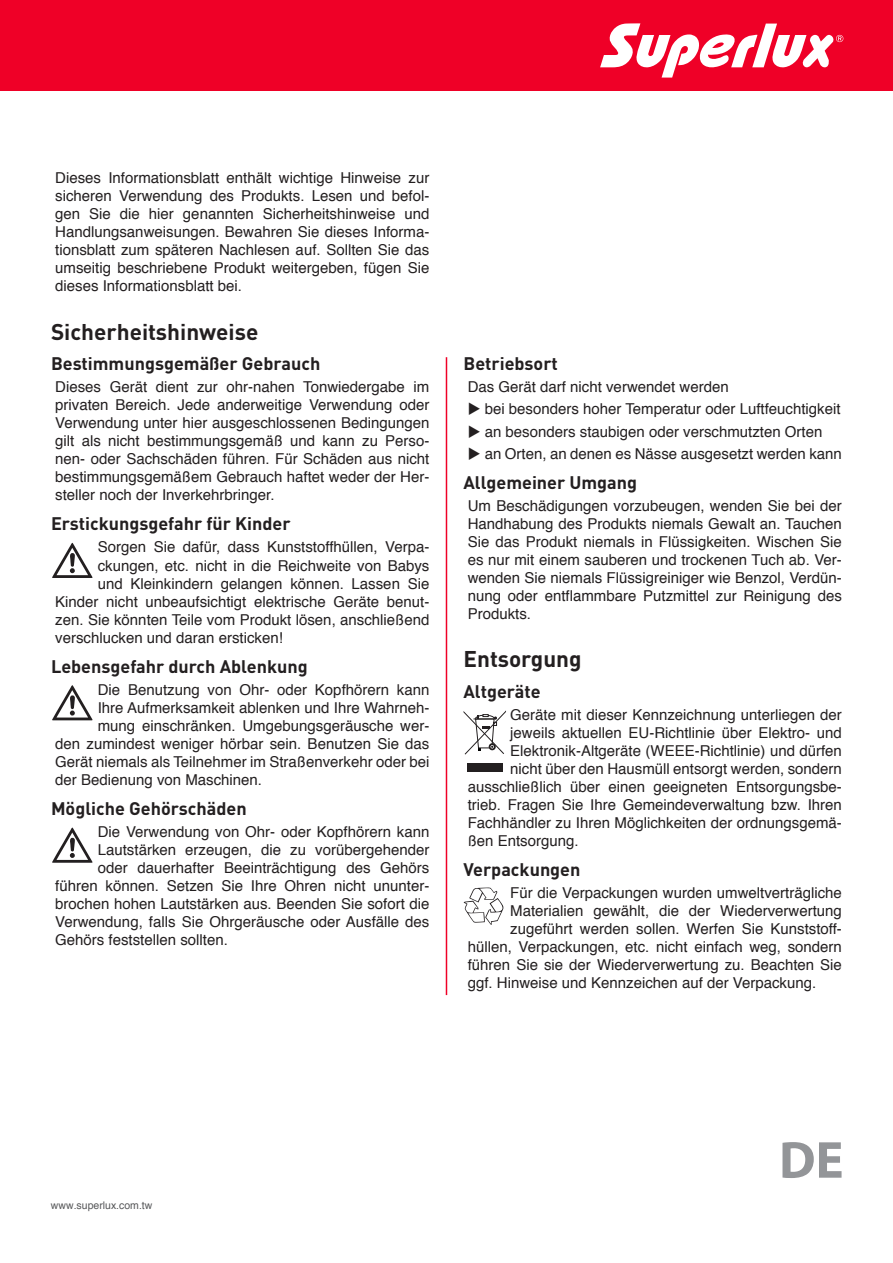
<style>
.page{position:relative;width:893px;height:1263px;background:#fff}
.page>*{position:absolute;margin:0;border:0;box-sizing:border-box;transform-origin:0 0}
.t1{font:700 52.35px "Myriad Pro";color:#939598}
.Safety_head{font:700 22.5px "DIN Pro";color:#231f20}
.Safety_subhead{font:700 18px "DIN Pro";color:#231f20}
.Body_text{font:15px/18px "Helvetica";color:#231f20;text-align:justify}
.t2{font:10.5px "Helvetica";color:#57585a}
</style>
<div class="page">
<div style="left:0;top:0;width:893px;height:91px;background:#ef0027"></div>
<svg style="left:600px;top:23px;width:243px;height:55px"></svg>
<svg style="left:52px;top:542px;width:41px;height:36px"></svg>
<svg style="left:52px;top:685px;width:41px;height:36px"></svg>
<svg style="left:52px;top:827px;width:41px;height:36px"></svg>
<div style="left:468px;top:763px;width:35px;height:9px;background:#231f20"></div>
<svg style="left:463px;top:710px;width:43px;height:44px"></svg>
<svg style="left:464px;top:887px;width:39px;height:37px"></svg>
<hr style="left:446px;top:357px;width:1px;height:638px;background:#ef0027">
<p class="Body_text" style="left:55px;top:170px;width:376px">Dieses Informationsblatt enthält wichtige Hinweise zur sicheren Verwendung des Produkts. Lesen und befol&shy;gen Sie die hier genannten Sicherheitshinweise und Handlungsanweisungen. Bewahren Sie dieses Informa&shy;tionsblatt zum späteren Nachlesen auf. Sollten Sie das umseitig beschriebene Produkt weitergeben, fügen Sie dieses Informationsblatt bei.</p>
<p class="Safety_head" style="left:51px;top:313px;width:209px">Sicherheitshinweise</p>
<p class="Safety_subhead" style="left:51px;top:348px;width:271px">Bestimmungsgemäßer Gebrauch</p>
<p class="Body_text" style="left:55px;top:378px;width:376px">Dieses Gerät dient zur ohr-nahen Tonwiedergabe im privaten Bereich. Jede anderweitige Verwendung oder Verwendung unter hier ausgeschlossenen Bedingungen gilt als nicht bestimmungsgemäß und kann zu Perso&shy;nen- oder Sachschäden führen. Für Schäden aus nicht bestimmungsgemäßem Gebrauch haftet weder der Her&shy;steller noch der Inverkehrbringer.</p>
<p class="Safety_subhead" style="left:51px;top:509px;width:241px">Erstickungsgefahr für Kinder</p>
<p class="Body_text" style="left:98px;top:539px;width:333px">Sorgen Sie dafür, dass Kunststoffhüllen, Verpa-</p>
<p class="Body_text" style="left:98px;top:557px;width:333px">ckungen, etc. nicht in die Reichweite von Babys</p>
<p class="Body_text" style="left:98px;top:575px;width:333px">und Kleinkindern gelangen können. Lassen Sie</p>
<p class="Body_text" style="left:55px;top:593px;width:376px">Kinder nicht unbeaufsichtigt elektrische Geräte benut-</p>
<p class="Body_text" style="left:55px;top:611px;width:376px">zen. Sie könnten Teile vom Produkt lösen, anschließend</p>
<p class="Body_text" style="left:55px;top:629px;width:229px">verschlucken und daran ersticken!</p>
<p class="Safety_subhead" style="left:51px;top:651px;width:258px">Lebensgefahr durch Ablenkung</p>
<p class="Body_text" style="left:98px;top:681px;width:333px">Die Benutzung von Ohr- oder Kopfhörern kann</p>
<p class="Body_text" style="left:98px;top:699px;width:333px">Ihre Aufmerksamkeit ablenken und Ihre Wahrneh-</p>
<p class="Body_text" style="left:98px;top:717px;width:333px">mung einschränken. Umgebungsgeräusche wer-</p>
<p class="Body_text" style="left:55px;top:735px;width:376px">den zumindest weniger hörbar sein. Benutzen Sie das</p>
<p class="Body_text" style="left:55px;top:753px;width:376px">Gerät niemals als Teilnehmer im Straßenverkehr oder bei</p>
<p class="Body_text" style="left:55px;top:771px;width:208px">der Bedienung von Maschinen.</p>
<p class="Safety_subhead" style="left:51px;top:793px;width:197px">Mögliche Gehörschäden</p>
<p class="Body_text" style="left:98px;top:823px;width:333px">Die Verwendung von Ohr- oder Kopfhörern kann</p>
<p class="Body_text" style="left:98px;top:841px;width:333px">Lautstärken erzeugen, die zu vorübergehender</p>
<p class="Body_text" style="left:98px;top:859px;width:333px">oder dauerhafter Beeinträchtigung des Gehörs</p>
<p class="Body_text" style="left:55px;top:877px;width:376px">führen können. Setzen Sie Ihre Ohren nicht ununter-</p>
<p class="Body_text" style="left:55px;top:895px;width:376px">brochen hohen Lautstärken aus. Beenden Sie sofort die</p>
<p class="Body_text" style="left:55px;top:913px;width:376px">Verwendung, falls Sie Ohrgeräusche oder Ausfälle des</p>
<p class="Body_text" style="left:55px;top:931px;width:174px">Gehörs feststellen sollten.</p>
<p class="Safety_subhead" style="left:463px;top:348px;width:96px">Betriebsort</p>
<p class="Body_text" style="left:468px;top:378px;width:262px">Das Gerät darf nicht verwendet werden</p>
<p class="Body_text" style="left:485px;top:400px;width:357px">bei besonders hoher Temperatur oder Luftfeuchtigkeit</p>
<p class="Body_text" style="left:485px;top:423px;width:339px">an besonders staubigen oder verschmutzten Orten</p>
<p class="Body_text" style="left:485px;top:445px;width:359px">an Orten, an denen es Nässe ausgesetzt werden kann</p>
<p class="Safety_subhead" style="left:463px;top:467px;width:175px">Allgemeiner Umgang</p>
<p class="Body_text" style="left:468px;top:497px;width:376px">Um Beschädigungen vorzubeugen, wenden Sie bei der Handhabung des Produkts niemals Gewalt an. Tauchen Sie das Produkt niemals in Flüssigkeiten. Wischen Sie es nur mit einem sauberen und trockenen Tuch ab. Ver&shy;wenden Sie niemals Flüssigreiniger wie Benzol, Verdün&shy;nung oder entflammbare Putzmittel zur Reinigung des Produkts.</p>
<p class="Safety_head" style="left:463px;top:640px;width:120px">Entsorgung</p>
<p class="Safety_subhead" style="left:463px;top:676px;width:79px">Altgeräte</p>
<p class="Body_text" style="left:510px;top:706px;width:333px">Geräte mit dieser Kennzeichnung unterliegen der</p>
<p class="Body_text" style="left:510px;top:724px;width:333px">jeweils aktuellen EU-Richtlinie über Elektro- und</p>
<p class="Body_text" style="left:510px;top:742px;width:333px">Elektronik-Altgeräte (WEEE-Richtlinie) und dürfen</p>
<p class="Body_text" style="left:510px;top:760px;width:333px">nicht über den Hausmüll entsorgt werden, sondern</p>
<p class="Body_text" style="left:468px;top:778px;width:376px">ausschließlich über einen geeigneten Entsorgungsbe-</p>
<p class="Body_text" style="left:468px;top:796px;width:376px">trieb. Fragen Sie Ihre Gemeindeverwaltung bzw. Ihren</p>
<p class="Body_text" style="left:468px;top:814px;width:376px">Fachhändler zu Ihren Möglichkeiten der ordnungsgemä-</p>
<p class="Body_text" style="left:468px;top:832px;width:112px">ßen Entsorgung.</p>
<p class="Safety_subhead" style="left:463px;top:854px;width:118px">Verpackungen</p>
<p class="Body_text" style="left:510px;top:884px;width:333px">Für die Verpackungen wurden umweltverträgliche</p>
<p class="Body_text" style="left:510px;top:902px;width:333px">Materialien gewählt, die der Wiederverwertung</p>
<p class="Body_text" style="left:510px;top:920px;width:333px">zugeführt werden sollen. Werfen Sie Kunststoff-</p>
<p class="Body_text" style="left:468px;top:938px;width:376px">hüllen, Verpackungen, etc. nicht einfach weg, sondern</p>
<p class="Body_text" style="left:468px;top:956px;width:376px">führen Sie sie der Wiederverwertung zu. Beachten Sie</p>
<p class="Body_text" style="left:468px;top:974px;width:350px">ggf. Hinweise und Kennzeichen auf der Verpackung.</p>
<p class="t2" style="left:51px;top:1197px;width:103px">www.superlux.com.tw</p>
<h1 class="t1" style="left:779px;top:1129px;width:66px">DE</h1>
</div>
